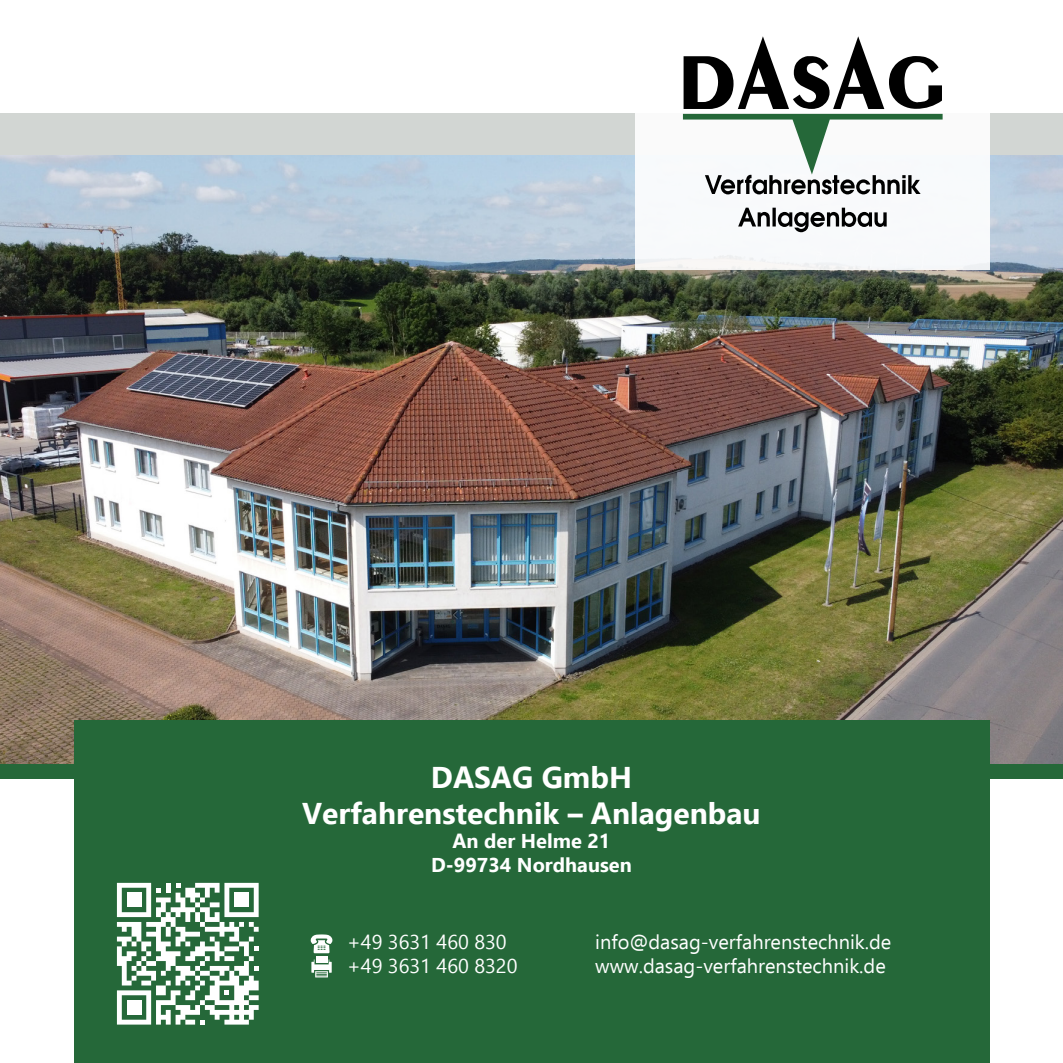
<style>
.page{position:relative;width:1063px;height:1063px;background:#fff}
.page>*{position:absolute;margin:0;border:0;box-sizing:border-box;transform-origin:0 0}
.t1{font:700 30px/36px "Ebrima";color:#fff;text-align:center}
.t2{font:20px "Ebrima";color:#fff}
.t3{font:700 20px/24px "Ebrima";color:#fff;text-align:center}
</style>
<div class="page">
<div style="left:0;top:113px;width:1063px;height:43px;background:#d2d6d3"></div>
<img style="left:0;top:156px;width:1063px;height:608px">
<div style="left:0;top:764px;width:1063px;height:15px;background:#256839"></div>
<div style="left:636px;top:0;width:354px;height:269px;background:#fff"></div>
<svg style="left:683px;top:36px;width:260px;height:196px"></svg>
<div style="left:74px;top:720px;width:916px;height:343px;background:#256839"></div>
<svg style="left:117px;top:883px;width:142px;height:142px"></svg>
<svg style="left:311px;top:934px;width:21px;height:19px"></svg>
<div style="left:316px;top:957px;width:11px;height:6px;background:#fff"></div>
<svg style="left:315px;top:976px;width:13px;height:1px"></svg>
<svg style="left:311px;top:959px;width:21px;height:17px"></svg>
<h1 class="t1" style="left:302px;top:758px;width:460px">DASAG GmbH<br>Verfahrenstechnik – Anlagenbau</h1>
<p class="t3" style="left:431px;top:828px;width:202px">An der Helme 21<br>D-99734 Nordhausen</p>
<p class="t2" style="left:347px;top:928px;width:161px">+49 3631 460 830</p>
<p class="t2" style="left:595px;top:928px;width:298px">info@dasag-verfahrenstechnik.de</p>
<p class="t2" style="left:347px;top:952px;width:172px">+49 3631 460 8320</p>
<p class="t2" style="left:595px;top:952px;width:292px">www.dasag-verfahrenstechnik.de</p>
</div>
